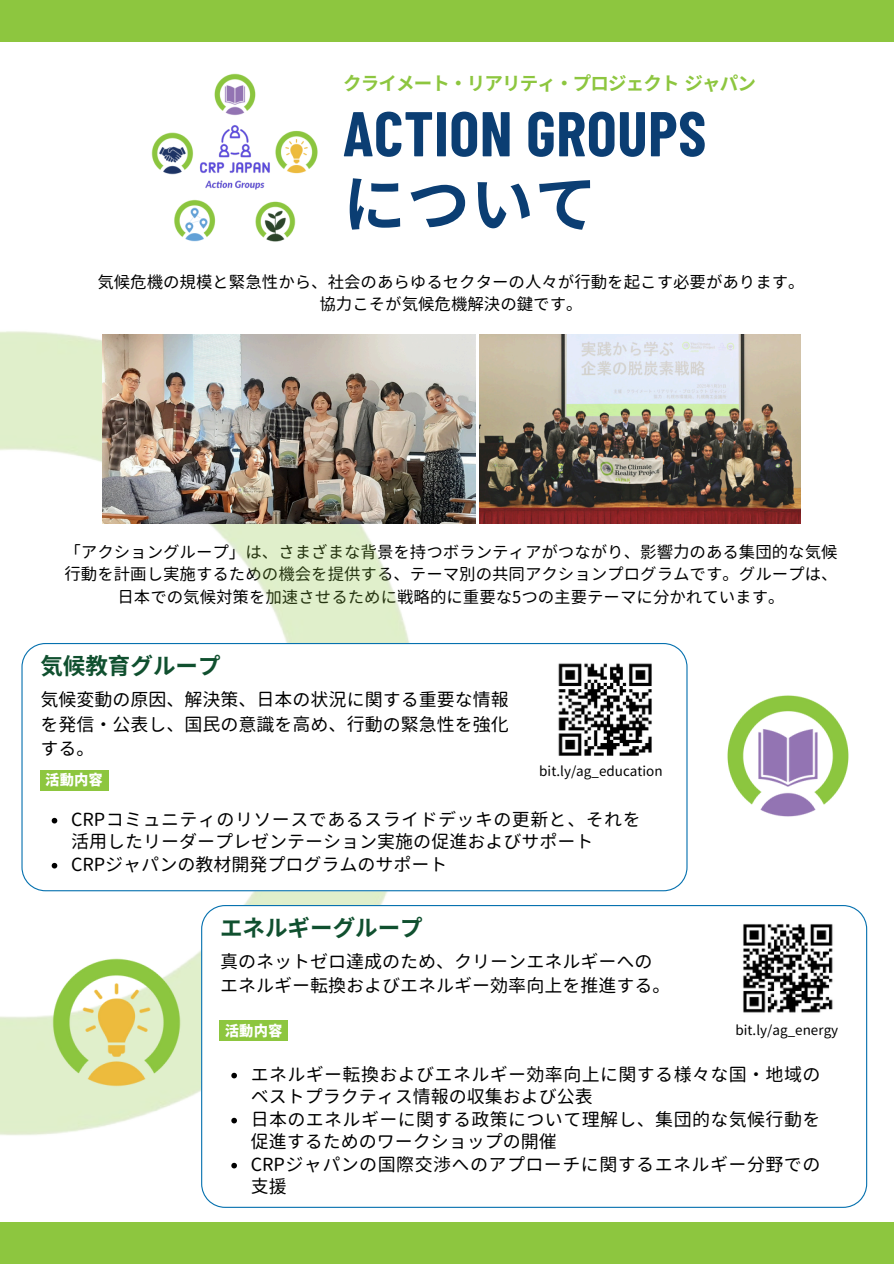
<style>
.page{position:relative;width:894px;height:1264px;background:#fff}
.page>*{position:absolute;margin:0;border:0;box-sizing:border-box;transform-origin:0 0}
.t1{font:700 63.15px/70.8px "Barlow Condensed";letter-spacing:.01em;color:#0b3e73}
.t2{font:700 22.5px "Noto Sans CJ Ksc";color:#10502f}
.t3{font:700 18.45px "Noto Sans CJ Ksc";letter-spacing:-.045em;color:#8dc63f}
.t4{font:18px/24.8px "Gen Jyuu Gothic";color:#000}
.t5{font:18px/22.5px "Gen Jyuu Gothic";letter-spacing:.02em;color:#000}
.t6{font:18px/22.5px "Gen Jyuu Gothic";letter-spacing:.025em;color:#000}
.t7{font:16.5px/22.5px "Gen Jyuu Gothic";color:#000;text-align:center}
.t8{font:14.4px "Gen Seki Gothic TW H";color:#fff}
.t9{font:13.5px "Gen Jyuu Gothic";color:#000}
.s1{font-family:"Noto Sans CJ Ksc"}
</style>
<div class="page">
<div style="left:0;top:0;width:893px;height:42px;background:#8dc63f"></div>
<div style="left:0;top:1221px;width:893px;height:42px;background:#8dc63f"></div>
<img style="left:0;top:331px;width:446px;height:805px">
<img style="left:151px;top:73px;width:167px;height:169px">
<img style="left:727px;top:695px;width:122px;height:122px">
<svg style="left:21px;top:643px;width:666px;height:248px"></svg>
<img style="left:548px;top:653px;width:114px;height:113px">
<svg style="left:52px;top:817px;width:5px;height:6px"></svg>
<svg style="left:52px;top:862px;width:5px;height:6px"></svg>
<div style="left:40px;top:770px;width:68px;height:20px;background:#8dc63f"></div>
<img style="left:102px;top:334px;width:373px;height:189px">
<img style="left:479px;top:334px;width:321px;height:189px">
<img style="left:22px;top:928px;width:179px;height:188px">
<svg style="left:201px;top:905px;width:665px;height:302px"></svg>
<img style="left:733px;top:914px;width:108px;height:108px">
<svg style="left:231px;top:1072px;width:6px;height:6px"></svg>
<svg style="left:231px;top:1117px;width:6px;height:6px"></svg>
<svg style="left:231px;top:1162px;width:6px;height:6px"></svg>
<div style="left:219px;top:1020px;width:69px;height:21px;background:#8dc63f"></div>
<p class="t3" style="left:343px;top:69px;width:414px">クライメート・リアリティ・プロジェクトジャパン</p>
<h1 class="t1" style="left:343px;top:96px;width:364px">ACTION GROUPS<span class="s1">について</span></h1>
<p class="t7" style="left:97px;top:270px;width:708px">気候危機の規模と緊急性から、社会のあらゆるセクターの人々が行動を起こす必要があります。協力こそが気候危機解決の鍵です。</p>
<h3 class="t7" style="left:64px;top:540px;width:774px">「アクショングループ」は、さまざまな背景を持つボランティアがつながり、影響力のある集団的な気候行動を計画し実施するための機会を提供する、テーマ別の共同アクションプログラムです。グループは、日本での気候対策を加速させるために戦略的に重要な5つの主要テーマに分かれています。</h3>
<h5 class="t2" style="left:40px;top:648px;width:181px">気候教育グループ</h5>
<p class="t4" style="left:40px;top:686px;width:469px;text-align:justify">気候変動の原因、解決策、日本の状況に関する重要な情報を発信・公表し、国民の意識を高め、行動の緊急性を強化する。</p>
<p class="t8" style="left:45px;top:772px;width:59px">活動内容</p>
<h2 class="t9" style="left:539px;top:761px;width:125px">bit.ly/ag_education</h2>
<h5 class="t4" style="left:71px;top:807px;width:571px;line-height:22.5px">CRPコミュニティのリソースであるスライドデッキの更新と、それを活用したリーダープレゼンテーション実施の促進およびサポート</h5>
<p class="t4" style="left:71px;top:851px;width:378px">CRPジャパンの教材開発プログラムのサポート</p>
<h4 class="t2" style="left:220px;top:910px;width:204px">エネルギーグループ</h4>
<h6 class="t4" style="left:220px;top:948px;width:451px">真のネットゼロ達成のため、クリーンエネルギーへのエネルギー転換およびエネルギー効率向上を推進する。</h6>
<p class="t8" style="left:225px;top:1023px;width:59px">活動内容</p>
<p class="t9" style="left:735px;top:1020px;width:104px">bit.ly/ag_energy</p>
<p class="t5" style="left:250px;top:1062px;width:571px">エネルギー転換およびエネルギー効率向上に関する様々な国・地域のベストプラクティス情報の収集および公表</p>
<p class="t5" style="left:250px;top:1107px;width:571px">日本のエネルギーに関する政策について理解し、集団的な気候行動を促進するためのワークショップの開催</p>
<p class="t6" style="left:250px;top:1152px;width:571px">CRPジャパンの国際交渉へのアプローチに関するエネルギー分野での支援</p>
</div>
